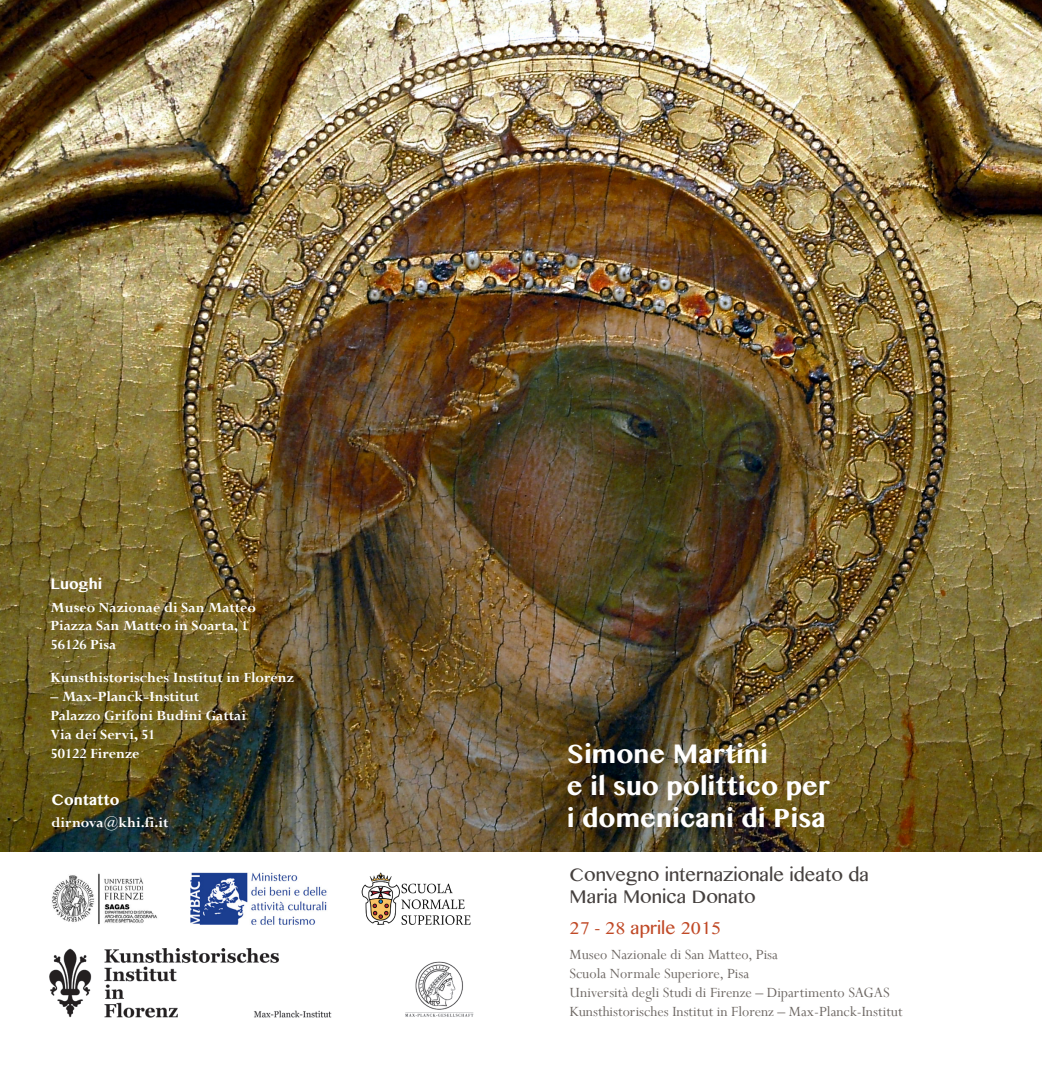
<style>
.page{position:relative;width:1042px;height:1067px;background:#fff}
.page>*{position:absolute;margin:0;border:0;box-sizing:border-box;transform-origin:0 0}
.t1{font:700 26.25px/31.5px "Tamil MN";color:#fff}
.t2{font:18.38px/22.1px "Tamil MN";color:#45403e}
.t3{font:17.5px "Tamil MN";color:#c04926}
.t4{font:700 15.75px/18.9px "Perpetua";color:#fff}
.t5{font:15.75px/18.9px "Perpetua";color:#6e6864}
.t6{font:700 14.88px "Tamil MN";color:#fff}
</style>
<div class="page">
<img style="left:0;top:0;width:1042px;height:851px">
<img style="left:50px;top:948px;width:423px;height:69px">
<img style="left:52px;top:873px;width:105px;height:52px">
<img style="left:191px;top:872px;width:136px;height:53px">
<img style="left:361px;top:872px;width:110px;height:53px">
<p class="t6" style="left:51px;top:574px;width:53px">Luoghi</p>
<p class="t4" style="left:51px;top:597px;width:207px">Museo Nazionae di San Matteo<br>Piazza San Matteo in Soarta, 1<br>56126 Pisa</p>
<p class="t4" style="left:51px;top:668px;width:245px">Kunsthistorisches Institut in Florenz</p>
<p class="t4" style="left:51px;top:687px;width:197px">– Max-Planck-Institut<br>Palazzo Grifoni Budini Gattai<br>Via dei Servi, 51<br>50122 Firenze</p>
<p class="t6" style="left:52px;top:789px;width:70px">Contatto</p>
<p class="t4" style="left:52px;top:812px;width:118px">dirnova@khi.fi.it</p>
<h1 class="t1" style="left:567px;top:739px;width:264px">Simone Martini<br>e il suo polittico per i domenicani di Pisa</h1>
<p class="t2" style="left:569px;top:864px;width:301px">Convegno internazionale ideato da<br>Maria Monica Donato</p>
<p class="t3" style="left:569px;top:916px;width:153px">27 - 28 aprile 2015</p>
<p class="t5" style="left:569px;top:944px;width:335px">Museo Nazionale di San Matteo, Pisa<br>Scuola Normale Superiore, Pisa<br>Università degli Studi di Firenze – Dipartimento SAGAS Kunsthistorisches Institut in Florenz – Max-Planck-Institut</p>
</div>
